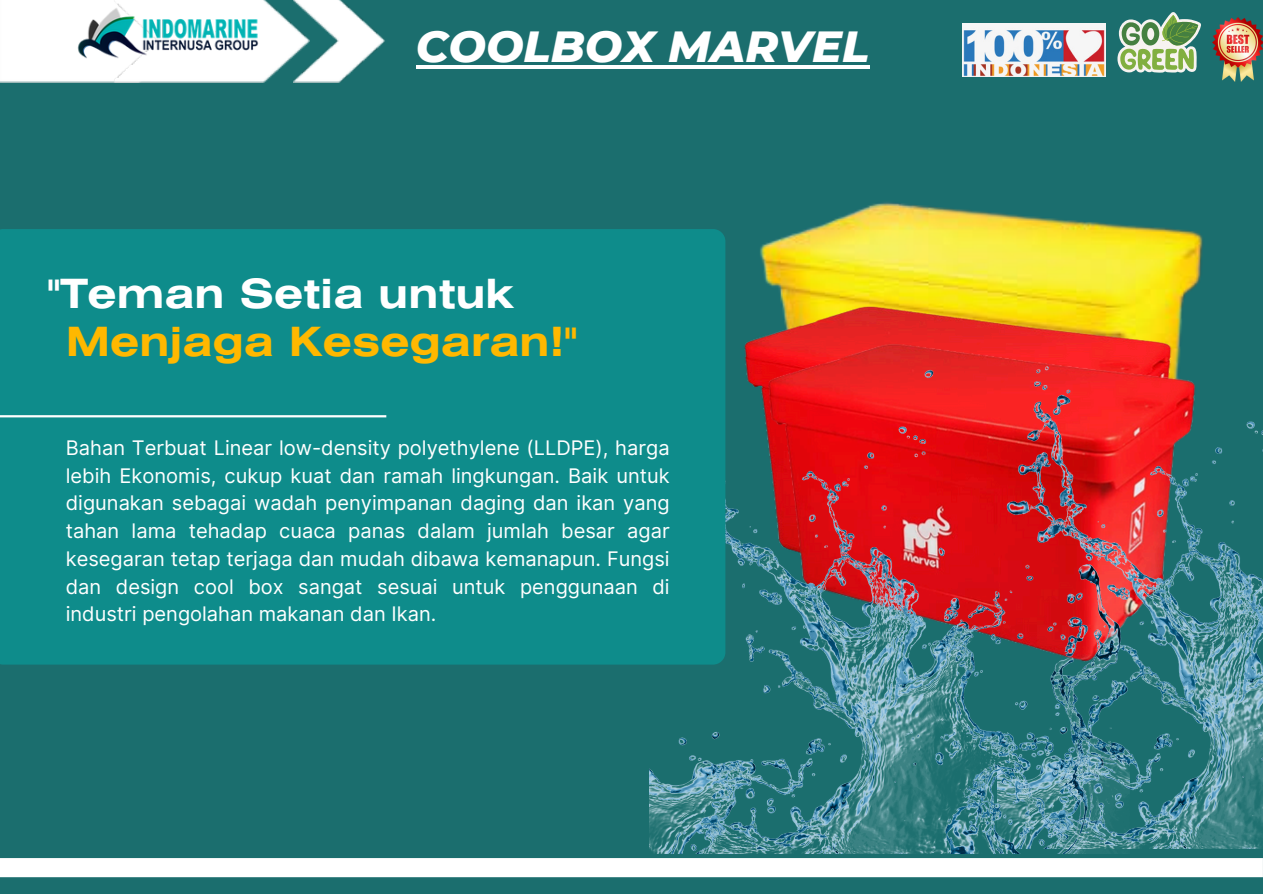
<style>
.page{position:relative;width:1263px;height:894px;background:#fff}
.page>*{position:absolute;margin:0;border:0;box-sizing:border-box;transform-origin:0 0}
.t1{font:italic 800 44.4px "Montserrat";color:#fff}
.t2{font:700 40.2px "Helios Ext";color:#ffb800}
.t3{font:700 40.2px "Helios Ext";color:#fff}
.t4{font:20.1px/27.8px "Inter";color:#fff;text-align:justify}
</style>
<div class="page">
<div style="left:0;top:0;width:1263px;height:893px;background:#1b6e6e"></div>
<div style="left:0;top:857px;width:1263px;height:19px;background:#fff"></div>
<img style="left:760px;top:202px;width:443px;height:64px">
<img style="left:725px;top:266px;width:476px;height:38px">
<img style="left:725px;top:304px;width:458px;height:66px">
<div style="left:0;top:0;width:114px;height:82px;background:#fff"></div>
<hr style="left:416px;top:65px;width:453px;height:4px;background:#fff">
<img style="left:114px;top:0;width:180px;height:82px">
<img style="left:294px;top:0;width:91px;height:82px">
<img style="left:57px;top:1px;width:222px;height:64px">
<svg style="left:1117px;top:12px;width:84px;height:61px"></svg>
<img style="left:963px;top:23px;width:143px;height:53px">
<img style="left:1213px;top:18px;width:50px;height:64px">
<img style="left:997px;top:364px;width:266px;height:484px">
<img style="left:649px;top:370px;width:480px;height:483px">
<div style="left:0;top:229px;width:725px;height:435px;background:#0e8c8b"></div>
<hr style="left:0;top:415px;width:386px;height:2px;background:#fff">
<p class="t1" style="left:416px;top:19px;width:455px">COOLBOX MARVEL</p>
<p class="t3" style="left:47px;top:279px;width:468px">"Teman Setia untuk</p>
<p class="t2" style="left:66px;top:327px;width:513px">Menjaga Kesegaran!"</p>
<p class="t4" style="left:66px;top:433px;width:605px">Bahan Terbuat Linear low-density polyethylene (LLDPE), harga lebih Ekonomis, cukup kuat dan ramah lingkungan. Baik untuk digunakan sebagai wadah penyimpanan daging dan ikan yang tahan lama tehadap cuaca panas dalam jumlah besar agar kesegaran tetap terjaga dan mudah dibawa kemanapun. Fungsi dan design cool box sangat sesuai untuk penggunaan di industri pengolahan makanan dan Ikan.</p>
</div>
